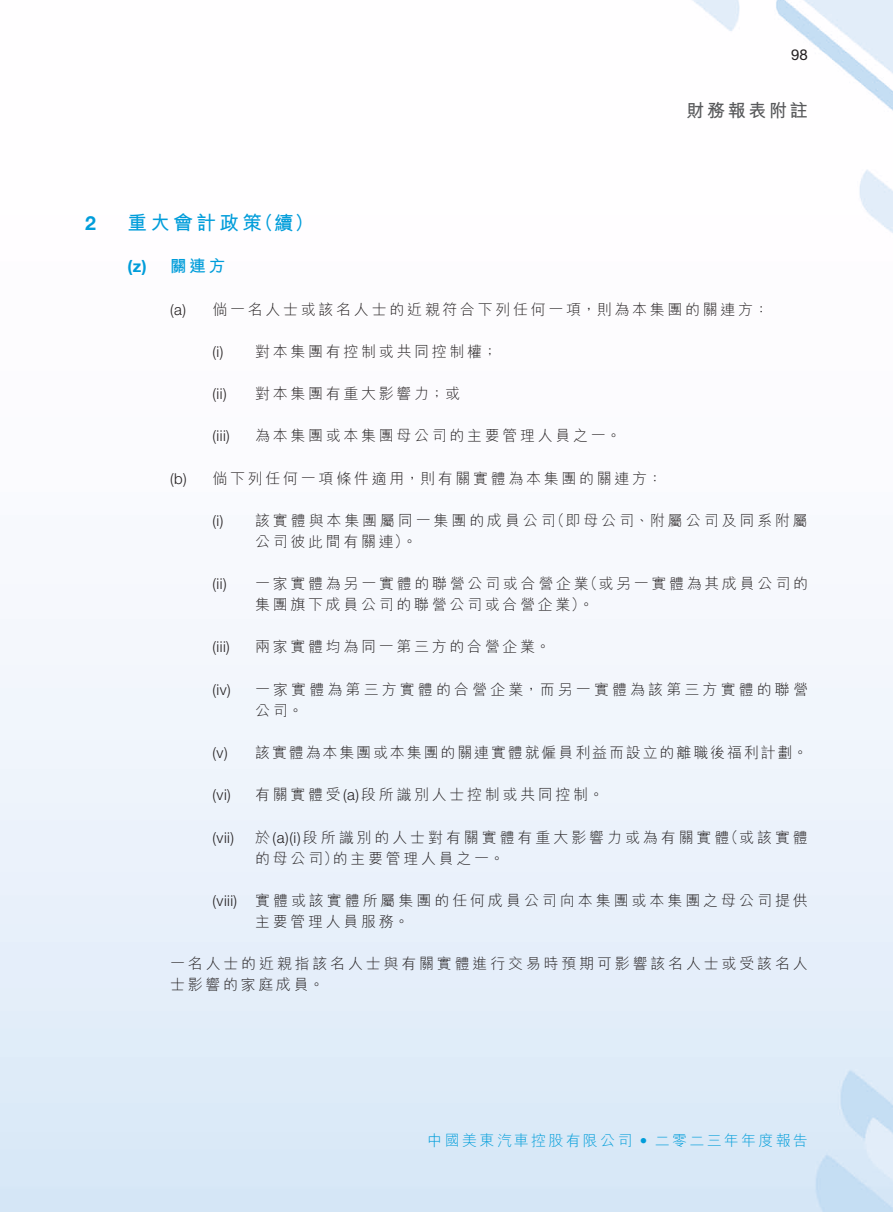
<style>
.page{position:relative;width:893px;height:1212px;background:#fff}
.page>*{position:absolute;margin:0;border:0;box-sizing:border-box;transform-origin:0 0}
._01_Heading_1{font:700 19.5px "M Hei HK";letter-spacing:.18em;color:#009dda}
._01_Heading_1-2{font:700 19.5px "Helvetica Neue LT Std";color:#009dda}
.t1{font:700 18px "M Hei HK";letter-spacing:.15em;color:#57585a}
._02_Heading_2{font:700 16.5px "M Hei HK";color:#009dda}
._02_Heading_2-2{font:700 16.5px "Helvetica Neue LT Std";color:#009dda}
._00_Body_text{font:300 15px/21px "M Hei HK";letter-spacing:.18em;color:#231f20}
._00_Body_text-2{font:300 15px "Helvetica Neue LT Std";letter-spacing:.03em;color:#231f20}
._00_Body_text-3{font:300 15px "M Hei HK";letter-spacing:.125em;color:#231f20}
._00_Body_text-4{font:300 15px "M Hei HK";letter-spacing:.205em;color:#231f20}
.t2{font:300 15px "M Hei HK";letter-spacing:.15em;color:#009dda}
.t3{font:15px "Helvetica Neue LT Std";color:#231f20}
.t4{font:300 15px "Helvetica Neue LT Std";color:#009dda}
.s1{font-family:"Helvetica Neue LT Std"}
</style>
<div class="page">
<p class="t3" style="left:791px;top:46px;width:18px">98</p>
<p class="t1" style="left:686px;top:97px;width:123px">財務報表附註</p>
<p class="_01_Heading_1-2" style="left:85px;top:211px;width:12px">2</p>
<p class="_01_Heading_1" style="left:128px;top:209px;width:136px">重大會計政策</p>
<p class="_01_Heading_1" style="left:254px;top:209px;width:61px">（續(</p>
<p class="_02_Heading_2-2" style="left:128px;top:256px;width:21px">z( )</p>
<p class="_02_Heading_2" style="left:170px;top:254px;width:57px">關連方</p>
<p class="_00_Body_text-2" style="left:170px;top:300px;width:17px">a( )</p>
<p class="_00_Body_text-2" style="left:170px;top:469px;width:18px">b( )</p>
<p class="_00_Body_text" style="left:213px;top:298px;width:558px">倘一名人士或該名人士的近親符合下列任何一項，則為本集團的關連方：</p>
<p class="_00_Body_text-2" style="left:213px;top:342px;width:12px">) i(</p>
<p class="_00_Body_text-2" style="left:213px;top:385px;width:16px">i i( )</p>
<p class="_00_Body_text" style="left:255px;top:341px;width:244px">對本集團有控制或共同控制權;</p>
<p class="_00_Body_text" style="left:255px;top:383px;width:206px">對本集團有重大影響力；或</p>
<p class="_00_Body_text" style="left:255px;top:425px;width:368px">為本集團或本集團母公司的主要管理人員之一。</p>
<p class="_00_Body_text-2" style="left:213px;top:427px;width:19px">(iii)</p>
<p class="_00_Body_text" style="left:213px;top:467px;width:451px">倘下列任何一項條件適用，則有關實體為本集團的關連方：</p>
<p class="_00_Body_text-2" style="left:213px;top:511px;width:12px">) i(</p>
<p class="_00_Body_text-2" style="left:213px;top:575px;width:16px">i i( )</p>
<p class="_00_Body_text-2" style="left:213px;top:638px;width:19px">(iii)</p>
<p class="_00_Body_text-2" style="left:213px;top:680px;width:20px">i v( )</p>
<p class="_00_Body_text-2" style="left:213px;top:743px;width:17px">v( )</p>
<p class="_00_Body_text-2" style="left:213px;top:786px;width:20px">(vi)</p>
<p class="_00_Body_text-2" style="left:213px;top:828px;width:23px">(vii)</p>
<p class="_00_Body_text-2" style="left:213px;top:891px;width:26px">(viii)</p>
<p class="_00_Body_text" style="left:550px;top:510px;width:260px">（即母公司、附屬公司及同系附屬</p>
<p class="_00_Body_text" style="left:255px;top:510px;width:302px">該實體與本集團屬同一集團的成員公司</p>
<p class="_00_Body_text" style="left:255px;top:531px;width:164px">公司彼此間有關連。(</p>
<p class="_00_Body_text" style="left:583px;top:573px;width:227px">（或另一實體為其成員公司的</p>
<p class="_00_Body_text" style="left:255px;top:573px;width:335px">一家實體為另一實體的聯營公司或合營企業</p>
<p class="_00_Body_text" style="left:255px;top:594px;width:340px">集團旗下成員公司的聯營公司或合營企業。(</p>
<p class="_00_Body_text" style="left:255px;top:636px;width:297px">兩家實體均為同一第三方的合營企業。</p>
<p class="_00_Body_text-4" style="left:255px;top:681px;width:554px">一家實體為第三方實體的合營企業，而另一實體為該第三方實體的聯營</p>
<p class="_00_Body_text" style="left:255px;top:699px;width:50px">公司。</p>
<p class="_00_Body_text-3" style="left:255px;top:745px;width:554px">該實體為本集團或本集團的關連實體就僱員利益而設立的離職後福利計劃。</p>
<p class="_00_Body_text" style="left:255px;top:784px;width:350px">有關實體受 <span class="s1">)a(</span> 段所識別人士控制或共同控制。</p>
<p class="_00_Body_text" style="left:724px;top:826px;width:86px">（或該實體</p>
<p class="_00_Body_text" style="left:255px;top:826px;width:476px">於 <span class="s1">a(</span> 段<span class="s1">)i) (</span> 所識別的人士對有關實體有重大影響力或為有關實體</p>
<p class="_00_Body_text" style="left:255px;top:847px;width:85px">的母公司）</p>
<p class="_00_Body_text" style="left:255px;top:889px;width:554px">實體或該實體所屬集團的任何成員公司向本集團或本集團之母公司提供</p>
<p class="_00_Body_text" style="left:333px;top:847px;width:173px">的主要管理人員之一。</p>
<p class="_00_Body_text" style="left:255px;top:910px;width:156px">主要管理人員服務。</p>
<p class="_00_Body_text" style="left:170px;top:953px;width:639px">一名人士的近親指該名人士與有關實體進行交易時預期可影響該名人士或受該名人士影響的家庭成員。</p>
<p class="t2" style="left:428px;top:1133px;width:206px">中國美東汽車控股有限公司</p>
<p class="t4" style="left:640px;top:1131px;width:9px">•</p>
<p class="t2" style="left:655px;top:1133px;width:154px">二零二三年年度報告</p>
</div>
